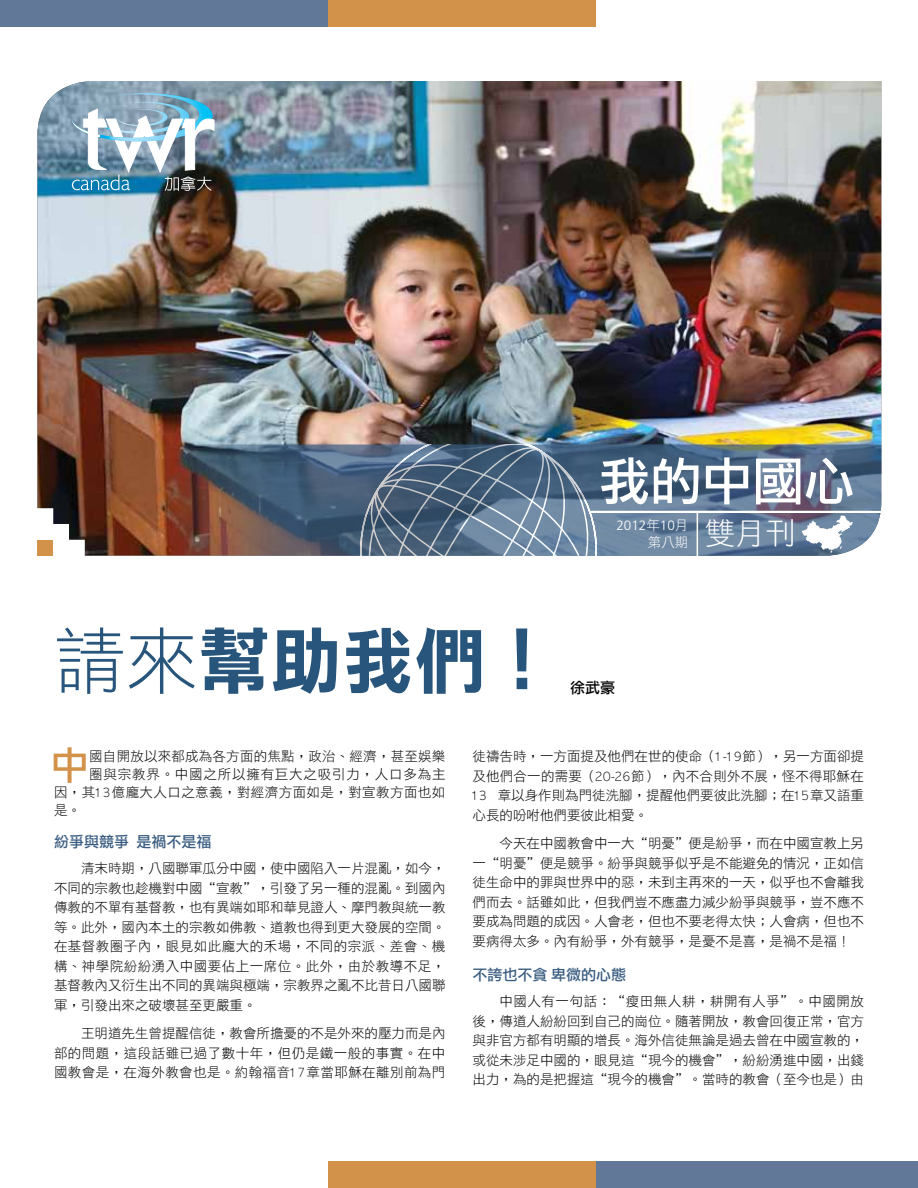
<style>
.page{position:relative;width:918px;height:1188px;background:#fff}
.page>*{position:absolute;margin:0;border:0;box-sizing:border-box;transform-origin:0 0}
.t1{font:72px "DF Li Hei Bd HK BF";color:#28557b}
.t2{font:51.15px "DF Li Hei Md HK BF";color:#fff}
.t3{font:38.7px "DF Li Hei Md HK BF";color:#d29249}
.t4{font:30.3px "DF Li Hei Lt HK BF";color:#fff}
.t5{font:15px "DF Li Hei Md HK BF";color:#3a5d81}
.t6{font:15px "DF Li Hei Md HK BF";color:#000}
.t7{font:13.5px/19.5px "DF Li Hei Lt HK BF";color:#000;text-align:justify}
.t8{font:13.5px "DF Li Hei Lt HK BF";letter-spacing:.03em;color:#000}
.t9{font:13.5px "DF Li Hei Lt HK BF";letter-spacing:.06em;color:#000}
.t10{font:300 13.5px "Frutiger";color:#fff}
.t11{font:13.5px "DF Li Hei Lt HK BF";color:#fff}
.s1{font-family:"DF Li Hei Lt HK BF"}
.s2{font-family:"DF Li Hei Lt HK BF";font-weight:400}
</style>
<div class="page">
<img style="left:38px;top:81px;width:843px;height:475px">
<svg style="left:37px;top:508px;width:48px;height:48px"></svg>
<div style="left:37px;top:540px;width:16px;height:16px;background:#d29249"></div>
<img style="left:97px;top:444px;width:784px;height:112px">
<svg style="left:342px;top:444px;width:273px;height:112px;background:#5c738c"></svg>
<svg style="left:802px;top:515px;width:51px;height:38px"></svg>
<hr style="left:590px;top:511px;width:323px;height:2px;background:#fff">
<hr style="left:697px;top:512px;width:1px;height:44px;background:#fff">
<div style="left:596px;top:1161px;width:322px;height:27px;background:#617899"></div>
<div style="left:0;top:0;width:329px;height:27px;background:#617899"></div>
<div style="left:329px;top:1161px;width:267px;height:27px;background:#d29249"></div>
<div style="left:329px;top:0;width:267px;height:27px;background:#d29249"></div>
<img style="left:72px;top:93px;width:143px;height:98px">
<h1 class="t1" style="left:54px;top:625px;width:505px"><span class="s1">請來</span>幫助我們！</h1>
<h2 class="t2" style="left:599px;top:455px;width:257px">我的中國心</h2>
<p class="t10" style="left:616px;top:518px;width:74px">2012<span class="s2">年</span>10<span class="s2">月</span></p>
<p class="t11" style="left:648px;top:535px;width:42px">第八期</p>
<h3 class="t4" style="left:705px;top:518px;width:93px">雙月刊</h3>
<p class="t6" style="left:570px;top:680px;width:46px">徐武豪</p>
<h3 class="t3" style="left:51px;top:746px;width:40px">中</h3>
<p class="t7" style="left:89px;top:747px;width:358px">國自開放以來都成為各方面的焦點，政治、經濟，甚至娛樂</p>
<p class="t9" style="left:89px;top:768px;width:358px">圈與宗教界。中國之所以擁有巨大之吸引力，人口多為主</p>
<p class="t8" style="left:54px;top:786px;width:393px">因，其13億龐大人口之意義，對經濟方面如是，對宣教方面也如</p>
<p class="t7" style="left:54px;top:801px;width:28px">是。</p>
<p class="t5" style="left:54px;top:834px;width:159px">紛爭與競爭 是禍不是福</p>
<p class="t7" style="left:54px;top:859px;width:393px;text-indent:27px">清末時期，八國聯軍瓜分中國，使中國陷入一片混亂，如今，不同的宗教也趁機對中國“宣教”，引發了另一種的混亂。到國內傳教的不單有基督教，也有異端如耶和華見證人、摩門教與統一教等。此外，國內本土的宗教如佛教、道教也得到更大發展的空間。在基督教圈子內，眼見如此龐大的禾場，不同的宗派、差會、機構、神學院紛紛湧入中國要佔上一席位。此外，由於教導不足，基督教內又衍生出不同的異端與極端，宗教界之亂不比昔日八國聯軍，引發出來之破壞甚至更嚴重。</p>
<p class="t7" style="left:54px;top:1024px;width:393px;text-indent:27px">王明道先生曾提醒信徒，教會所擔憂的不是外來的壓力而是內部的問題，這段話雖已過了數十年，但仍是鐵一般的事實。在中國教會是，在海外教會也是。約翰福音17章當耶穌在離別前為門</p>
<p class="t7" style="left:472px;top:747px;width:393px">徒禱告時，一方面提及他們在世的使命（1-19節），另一方面卻提及他們合一的需要（20-26節），內不合則外不展，怪不得耶穌在13 章以身作則為門徒洗腳，提醒他們要彼此洗腳；在15章又語重心長的吩咐他們要彼此相愛。</p>
<p class="t7" style="left:472px;top:835px;width:393px;text-indent:27px">今天在中國教會中一大“明憂”便是紛爭，而在中國宣教上另一“明憂”便是競爭。紛爭與競爭似乎是不能避免的情況，正如信徒生命中的罪與世界中的惡，未到主再來的一天，似乎也不會離我們而去。話雖如此，但我們豈不應盡力減少紛爭與競爭，豈不應不要成為問題的成因。人會老，但也不要老得太快；人會病，但也不要病得太多。內有紛爭，外有競爭，是憂不是喜，是禍不是福！</p>
<p class="t5" style="left:472px;top:967px;width:155px">不誇也不貪 卑微的心態</p>
<p class="t7" style="left:472px;top:992px;width:393px;text-indent:27px">中國人有一句話：“瘦田無人耕，耕開有人爭”。中國開放後，傳道人紛紛回到自己的崗位。隨著開放，教會回復正常，官方與非官方都有明顯的增長。海外信徒無論是過去曾在中國宣教的，或從未涉足中國的，眼見這“現今的機會”，紛紛湧進中國，出錢出力，為的是把握這“現今的機會”。當時的教會（至今也是）由</p>
</div>
